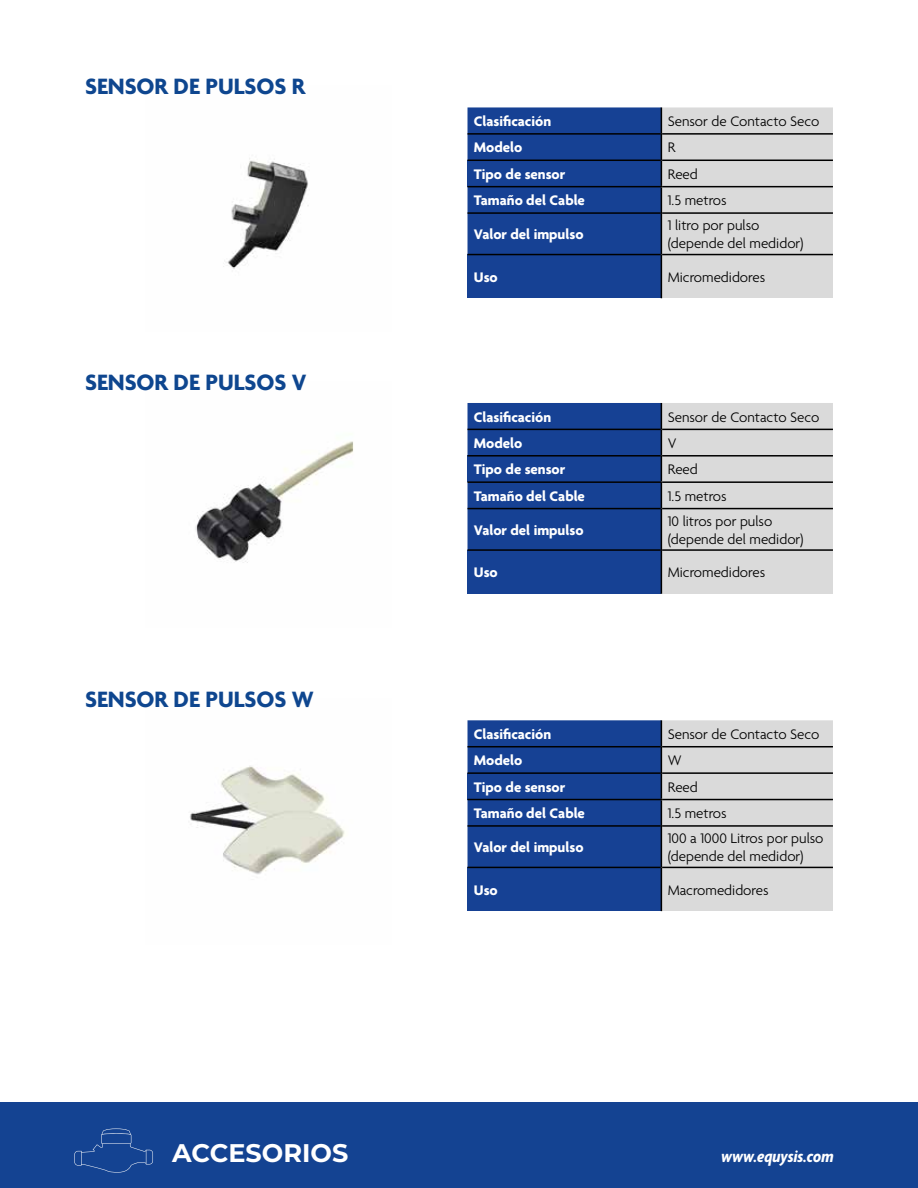
<style>
.page{position:relative;width:918px;height:1188px;background:#fff}
.page>*{position:absolute;margin:0;border:0;box-sizing:border-box;transform-origin:0 0}
.t1{font:700 25.5px "Montserrat";color:#fff}
.t2{font:700 24px "Agenda";color:#0e468f}
.t3{font:italic 700 condensed 18px "Agenda";color:#fff}
.t4{font:300 15px/18px "Agenda";color:#000}
.t5{font:700 15px "Agenda";color:#fff}
</style>
<div class="page">
<img style="left:223px;top:158px;width:86px;height:111px">
<img style="left:195px;top:441px;width:159px;height:122px">
<img style="left:190px;top:766px;width:155px;height:108px">
<div style="left:468px;top:255px;width:193px;height:43px;background:#164194"></div>
<div style="left:661px;top:255px;width:172px;height:43px;background:#dadada"></div>
<svg style="left:468px;top:107px;width:365px;height:148px;background:#6d83ac"></svg>
<hr style="left:661px;top:213px;width:1px;height:42px;background:#000">
<hr style="left:661px;top:255px;width:1px;height:43px;background:#000">
<div style="left:468px;top:550px;width:193px;height:44px;background:#164194"></div>
<div style="left:661px;top:550px;width:172px;height:44px;background:#dadada"></div>
<hr style="left:468px;top:549px;width:193px;height:2px;background:#000">
<hr style="left:662px;top:549px;width:171px;height:2px;background:#000">
<svg style="left:468px;top:403px;width:365px;height:147px;background:#6d83ac"></svg>
<hr style="left:661px;top:509px;width:1px;height:41px;background:#000">
<hr style="left:661px;top:550px;width:1px;height:44px;background:#000">
<div style="left:468px;top:867px;width:193px;height:44px;background:#164194"></div>
<div style="left:661px;top:867px;width:172px;height:44px;background:#dadada"></div>
<hr style="left:468px;top:867px;width:193px;height:1px;background:#000">
<hr style="left:662px;top:867px;width:171px;height:1px;background:#000">
<svg style="left:468px;top:720px;width:365px;height:147px;background:#6e83ac"></svg>
<hr style="left:661px;top:826px;width:1px;height:41px;background:#000">
<hr style="left:661px;top:867px;width:1px;height:44px;background:#000">
<div style="left:0;top:1103px;width:918px;height:85px;background:#144392"></div>
<svg style="left:74px;top:1129px;width:79px;height:44px"></svg>
<h2 class="t2" style="left:85px;top:74px;width:222px">SENSOR DE PULSOS R</h2>
<h2 class="t2" style="left:85px;top:369px;width:223px">SENSOR DE PULSOS V</h2>
<h2 class="t2" style="left:85px;top:686px;width:230px">SENSOR DE PULSOS W</h2>
<p class="t5" style="left:474px;top:113px;width:79px">Clasificación</p>
<p class="t4" style="left:668px;top:113px;width:153px">Sensor de Contacto Seco</p>
<p class="t5" style="left:474px;top:140px;width:50px">Modelo</p>
<p class="t4" style="left:668px;top:140px;width:9px">R</p>
<p class="t5" style="left:474px;top:166px;width:93px">Tipo de sensor</p>
<p class="t4" style="left:668px;top:166px;width:32px">Reed</p>
<p class="t5" style="left:474px;top:192px;width:113px">Tamaño del Cable</p>
<p class="t4" style="left:668px;top:192px;width:60px">1.5 metros</p>
<p class="t5" style="left:474px;top:226px;width:111px">Valor del impulso</p>
<p class="t4" style="left:668px;top:217px;width:137px">1 litro por pulso (depende del medidor)</p>
<p class="t5" style="left:474px;top:269px;width:25px">Uso</p>
<p class="t4" style="left:668px;top:269px;width:99px">Micromedidores</p>
<p class="t5" style="left:474px;top:409px;width:79px">Clasificación</p>
<p class="t4" style="left:668px;top:409px;width:153px">Sensor de Contacto Seco</p>
<p class="t5" style="left:474px;top:435px;width:50px">Modelo</p>
<p class="t4" style="left:668px;top:435px;width:10px">V</p>
<p class="t5" style="left:474px;top:461px;width:93px">Tipo de sensor</p>
<p class="t4" style="left:668px;top:461px;width:32px">Reed</p>
<p class="t5" style="left:474px;top:488px;width:113px">Tamaño del Cable</p>
<p class="t4" style="left:668px;top:488px;width:60px">1.5 metros</p>
<p class="t5" style="left:474px;top:522px;width:111px">Valor del impulso</p>
<p class="t4" style="left:668px;top:513px;width:137px">10 litros por pulso (depende del medidor)</p>
<p class="t5" style="left:474px;top:564px;width:25px">Uso</p>
<p class="t4" style="left:668px;top:564px;width:99px">Micromedidores</p>
<p class="t5" style="left:474px;top:726px;width:79px">Clasificación</p>
<p class="t4" style="left:668px;top:726px;width:153px">Sensor de Contacto Seco</p>
<p class="t5" style="left:474px;top:752px;width:50px">Modelo</p>
<p class="t4" style="left:668px;top:752px;width:15px">W</p>
<p class="t5" style="left:474px;top:779px;width:93px">Tipo de sensor</p>
<p class="t4" style="left:668px;top:779px;width:32px">Reed</p>
<p class="t5" style="left:474px;top:805px;width:113px">Tamaño del Cable</p>
<p class="t4" style="left:668px;top:805px;width:60px">1.5 metros</p>
<p class="t5" style="left:474px;top:839px;width:111px">Valor del impulso</p>
<p class="t4" style="left:668px;top:830px;width:157px">100 a 1000 Litros por pulso (depende del medidor)</p>
<p class="t5" style="left:474px;top:882px;width:25px">Uso</p>
<p class="t4" style="left:668px;top:882px;width:102px">Macromedidores</p>
<h1 class="t1" style="left:172px;top:1134px;width:178px">ACCESORIOS</h1>
<p class="t3" style="left:721px;top:1146px;width:114px">www.equysis.com</p>
</div>
